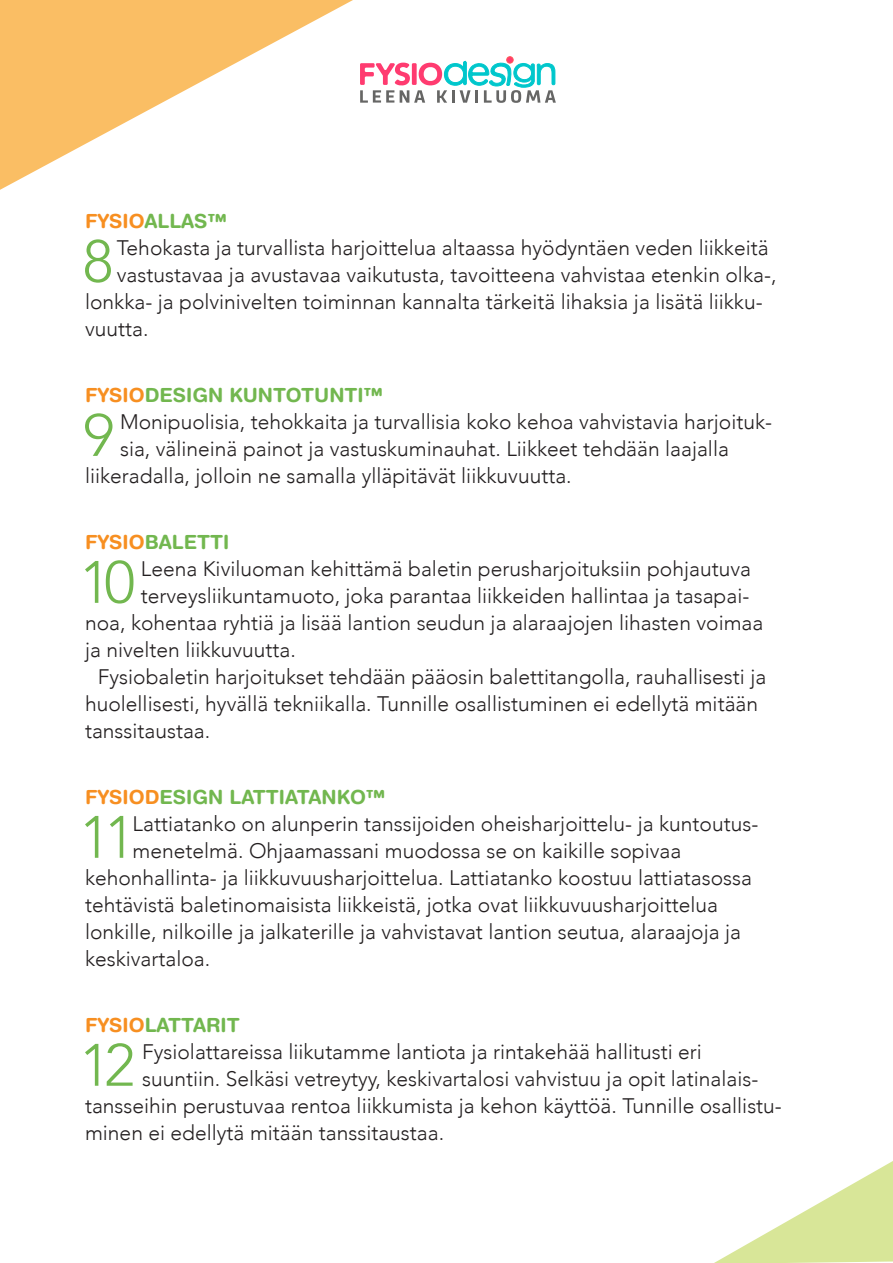
<style>
.page{position:relative;width:893px;height:1263px;background:#fff}
.page>*{position:absolute;margin:0;border:0;box-sizing:border-box;transform-origin:0 0}
.le{font:300 59.1px "Avenir";color:#72b74f}
.le-2{font:300 21px/27px "Avenir";color:#231f20}
.ot{font:700 19.5px "Helvetica Rounded";color:#72b74f}
.s1{color:#f78f21}
</style>
<div class="page">
<svg style="left:0;top:0;width:353px;height:190px"></svg>
<div style="left:506px;top:56px;width:7px;height:7px;border:1px solid #ff5451;border-radius:50%"></div>
<svg style="left:360px;top:57px;width:196px;height:46px"></svg>
<svg style="left:714px;top:1161px;width:179px;height:102px"></svg>
<p class="ot" style="left:85px;top:209px;width:144px"><span class="s1">FYSIO</span>ALLAS™</p>
<p class="le" style="left:83px;top:227px;width:32px">8</p>
<p class="le-2" style="left:117px;top:234px;width:653px">Tehokasta ja turvallista harjoittelua altaassa hyödyntäen veden liikkeitä</p>
<p class="le-2" style="left:117px;top:261px;width:661px">vastustavaa ja avustavaa vaikutusta, tavoitteena vahvistaa etenkin olka-,</p>
<p class="le-2" style="left:85px;top:288px;width:679px">lonkka- ja polvinivelten toiminnan kannalta tärkeitä lihaksia ja lisätä liikku-</p>
<p class="le-2" style="left:85px;top:315px;width:65px">vuutta.</p>
<p class="ot" style="left:85px;top:383px;width:300px"><span class="s1">FYSIO</span>DESIGN KUNTOTUNTI™</p>
<p class="le" style="left:83px;top:401px;width:32px">9</p>
<p class="le-2" style="left:120px;top:408px;width:654px">Monipuolisia, tehokkaita ja turvallisia koko kehoa vahvistavia harjoituk-</p>
<p class="le-2" style="left:120px;top:435px;width:610px">sia, välineinä painot ja vastuskuminauhat. Liikkeet tehdään laajalla</p>
<p class="le-2" style="left:85px;top:462px;width:488px">liikeradalla, jolloin ne samalla ylläpitävät liikkuvuutta.</p>
<p class="ot" style="left:85px;top:530px;width:146px"><span class="s1">FYSIO</span>BALETTI</p>
<p class="le" style="left:79px;top:547px;width:57px">10</p>
<p class="le-2" style="left:141px;top:555px;width:611px">Leena Kiviluoman kehittämä baletin perusharjoituksiin pohjautuva</p>
<p class="le-2" style="left:141px;top:582px;width:610px">terveysliikuntamuoto, joka parantaa liikkeiden hallintaa ja tasapai-</p>
<p class="le-2" style="left:85px;top:609px;width:680px">noa, kohentaa ryhtiä ja lisää lantion seudun ja alaraajojen lihasten voimaa</p>
<p class="le-2" style="left:85px;top:636px;width:212px">ja nivelten liikkuvuutta.</p>
<p class="le-2" style="left:85px;top:663px;width:683px;text-indent:13px">Fysiobaletin harjoitukset tehdään pääosin balettitangolla, rauhallisesti ja huolellisesti, hyvällä tekniikalla. Tunnille osallistuminen ei edellytä mitään tanssitaustaa.</p>
<p class="ot" style="left:85px;top:785px;width:302px"><span class="s1">FYSIOD</span>ESIGN LATTIATANKO™</p>
<p class="le" style="left:79px;top:802px;width:57px">11</p>
<p class="le-2" style="left:133px;top:810px;width:627px">Lattiatanko on alunperin tanssijoiden oheisharjoittelu- ja kuntoutus-</p>
<p class="le-2" style="left:133px;top:837px;width:550px">menetelmä. Ohjaamassani muodossa se on kaikille sopivaa</p>
<p class="le-2" style="left:85px;top:864px;width:668px">kehonhallinta- ja liikkuvuusharjoittelua. Lattiatanko koostuu lattiatasossa</p>
<p class="le-2" style="left:85px;top:891px;width:634px">tehtävistä baletinomaisista liikkeistä, jotka ovat liikkuvuusharjoittelua</p>
<p class="le-2" style="left:85px;top:918px;width:657px">lonkille, nilkoille ja jalkaterille ja vahvistavat lantion seutua, alaraajoja ja</p>
<p class="le-2" style="left:85px;top:945px;width:127px">keskivartaloa.</p>
<p class="ot" style="left:85px;top:1013px;width:156px"><span class="s1">FYSIO</span>LATTARIT</p>
<p class="le" style="left:79px;top:1030px;width:57px">12</p>
<p class="le-2" style="left:142px;top:1038px;width:561px">Fysiolattareissa liikutamme lantiota ja rintakehää hallitusti eri</p>
<p class="le-2" style="left:142px;top:1065px;width:616px">suuntiin. Selkäsi vetreytyy, keskivartalosi vahvistuu ja opit latinalais-</p>
<p class="le-2" style="left:85px;top:1092px;width:698px">tansseihin perustuvaa rentoa liikkumista ja kehon käyttöä. Tunnille osallistu-</p>
<p class="le-2" style="left:85px;top:1119px;width:361px">minen ei edellytä mitään tanssitaustaa.</p>
</div>
